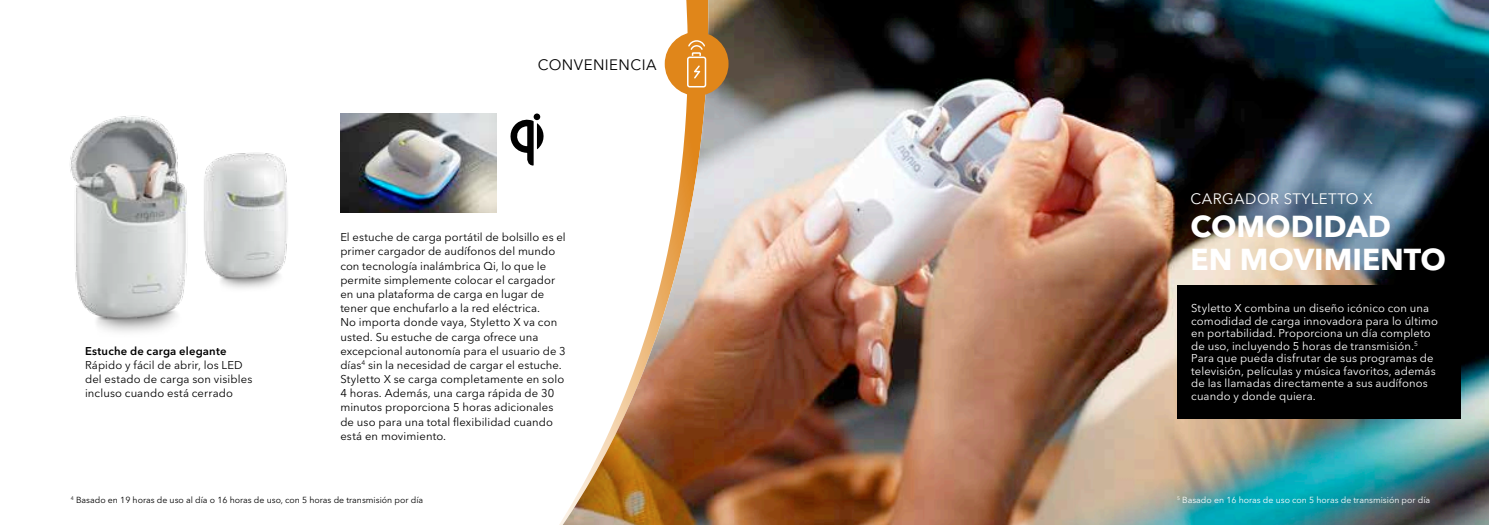
<style>
.page{position:relative;width:1489px;height:525px;background:#fff}
.page>*{position:absolute;margin:0;border:0;box-sizing:border-box;transform-origin:0 0}
.t1{font:700 30px/33px "Avenir Next W1 G";color:#fff}
.t2{font:15px "Avenir Next W1 G";letter-spacing:.03em;color:#fff}
.t3{font:15px "Avenir Next W1 G";letter-spacing:.03em;color:#000}
.t4{font:11.25px/14.1px "Avenir Next W1 G";letter-spacing:.01em;color:#000}
.t5{font:11.25px/12.5px "Avenir Next W1 G";letter-spacing:.01em;color:#fff}
.t6{font:600 11.25px "Avenir Next W1 G";letter-spacing:.015em;color:#000}
.t7{font:8.75px "Avenir Next W1 G";color:#000}
.t8{font:8.75px "Avenir Next W1 G";color:#fff}
</style>
<div class="page">
<img style="left:562px;top:0;width:926px;height:524px">
<img style="left:340px;top:113px;width:156px;height:100px">
<div style="left:664px;top:32px;width:64px;height:64px;background:#e0861a;border-radius:50%"></div>
<svg style="left:687px;top:40px;width:19px;height:47px"></svg>
<img style="left:254px;top:153px;width:34px;height:135px">
<img style="left:70px;top:116px;width:184px;height:216px">
<svg style="left:510px;top:119px;width:34px;height:46px"></svg>
<div style="left:533px;top:113px;width:7px;height:7px;background:#000;border-radius:50%"></div>
<div style="left:1176px;top:285px;width:284px;height:134px;background:#000"></div>
<p class="t6" style="left:85px;top:344px;width:143px">Estuche de carga elegante</p>
<p class="t4" style="left:85px;top:358px;width:169px">Rápido y fácil de abrir, los LED del estado de carga son visibles incluso cuando está cerrado</p>
<h2 class="t3" style="left:537px;top:55px;width:120px">CONVENIENCIA</h2>
<p class="t4" style="left:340px;top:230px;width:227px">El estuche de carga portátil de bolsillo es el primer cargador de audífonos del mundo con tecnología inalámbrica Qi, lo que le permite simplemente colocar el cargador en una plataforma de carga en lugar de tener que enchufarlo a la red eléctrica.<br>No importa donde vaya, Styletto X va con usted. Su estuche de carga ofrece una excepcional autonomía para el usuario de 3 días<sup>4</sup> sin la necesidad de cargar el estuche.<br>Styletto X se carga completamente en solo 4 horas. Además, una carga rápida de 30 minutos proporciona 5 horas adicionales de uso para una total flexibilidad cuando está en movimiento.</p>
<p class="t7" style="left:71px;top:494px;width:354px"><sup>4</sup> Basado en 19 horas de uso al día o 16 horas de uso, con 5 horas de transmisión por día</p>
<h2 class="t2" style="left:1190px;top:189px;width:184px">CARGADOR STYLETTO X</h2>
<h1 class="t1" style="left:1190px;top:209px;width:257px">COMODIDAD<br>EN MOVIMIENTO</h1>
<p class="t5" style="left:1191px;top:302px;width:248px">Styletto X combina un diseño icónico con una comodidad de carga innovadora para lo último en portabilidad. Proporciona un día completo de uso, incluyendo 5 horas de transmisión.<sup>5<br></sup>Para que pueda disfrutar de sus programas de televisión, películas y música favoritos, además de las llamadas directamente a sus audífonos cuando y donde quiera.</p>
<p class="t8" style="left:1176px;top:494px;width:255px"><sup>5</sup> Basado en 16 horas de uso con 5 horas de transmisión por día</p>
</div>
